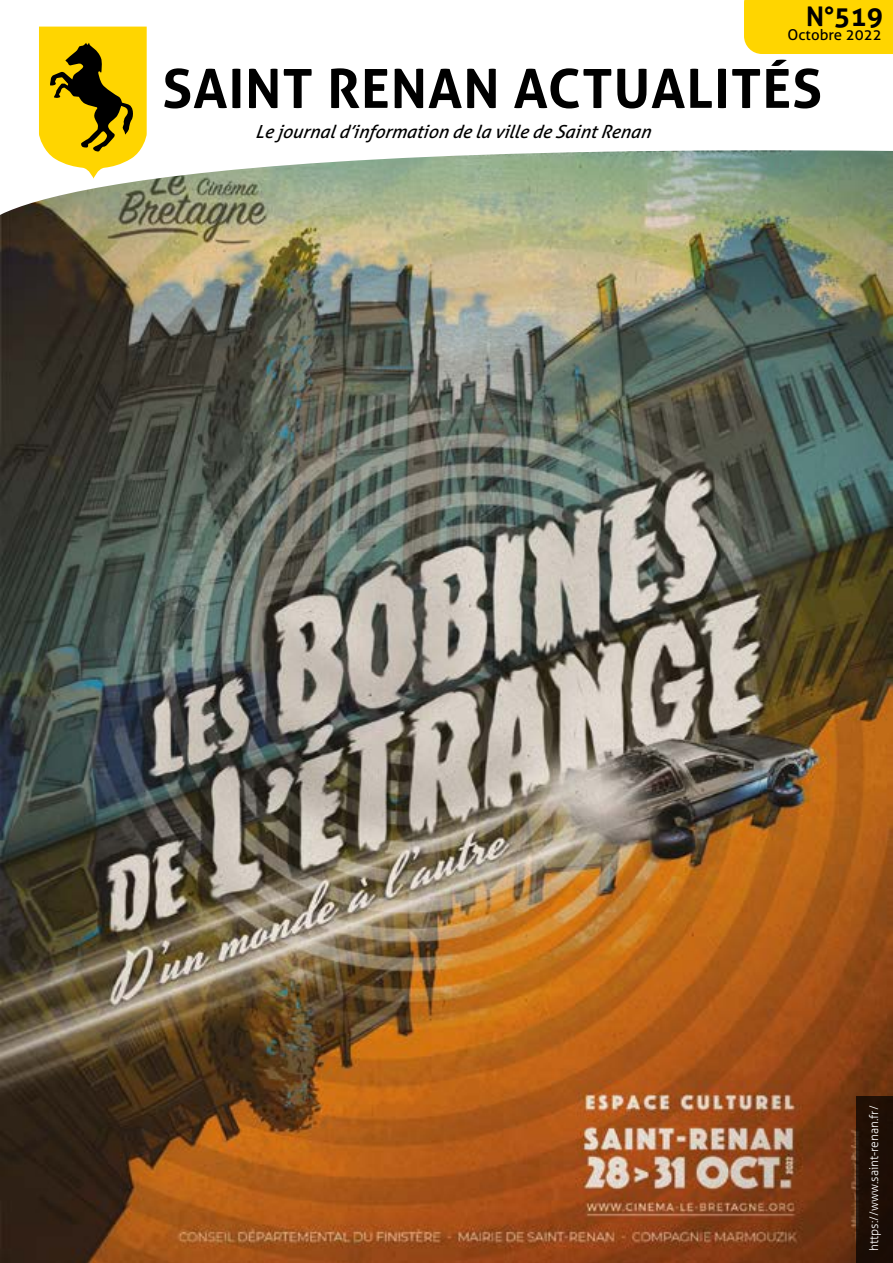
<style>
.page{position:relative;width:893px;height:1263px;background:#fff}
.page>*{position:absolute;margin:0;border:0;box-sizing:border-box;transform-origin:0 0}
.t1{font:700 54px "Aller";letter-spacing:.02em;color:#000}
.t2{font:700 27px "Aller";color:#000}
.t3{font:italic 18px "Aller";color:#000}
.t4{font:15px "Aller";color:#000}
.t5{font:300 12px "Aller";color:#fff}
</style>
<div class="page">
<img style="left:0;top:227px;width:893px;height:1036px">
<svg style="left:0;top:26px;width:893px;height:201px"></svg>
<div style="left:744px;top:0;width:149px;height:54px;background:#ffd500"></div>
<div style="left:856px;top:1096px;width:37px;height:167px;background:#1d0e05"></div>
<svg style="left:39px;top:27px;width:108px;height:152px;background:#d0b31d"></svg>
<h2 class="t2" style="left:806px;top:0;width:78px">N°519</h2>
<p class="t4" style="left:787px;top:26px;width:96px">Octobre 2022</p>
<h1 class="t1" style="left:162px;top:55px;width:661px">SAINT RENAN ACTUALITÉS</h1>
<p class="t3" style="left:255px;top:120px;width:400px">Le journald ’information de la ville de Saint Renan</p>
<p class="t5" style="left:867px;top:1251px;width:147px;rotate:-90deg">https://www.saint-renan.fr/</p>
</div>
